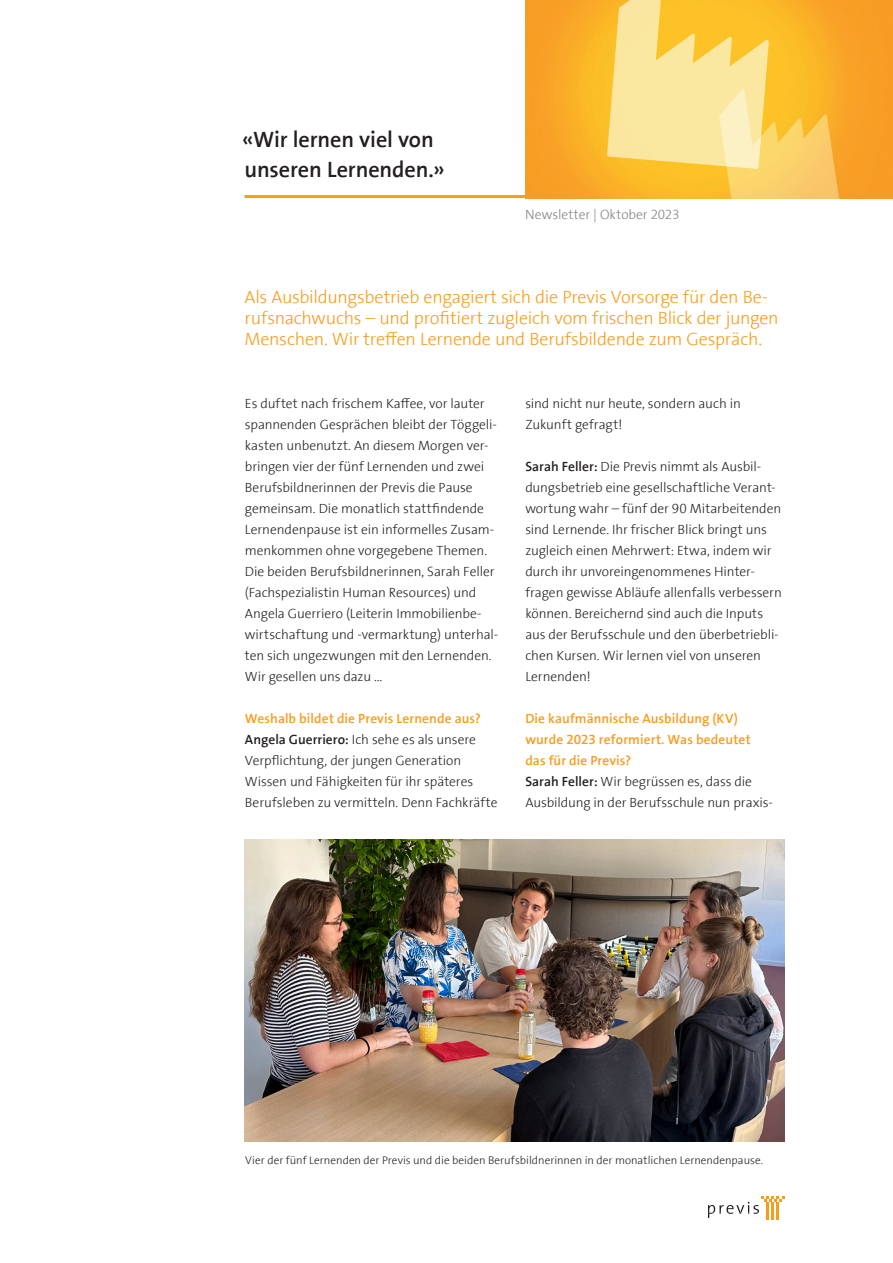
<style>
.page{position:relative;width:893px;height:1263px;background:#fff}
.page>*{position:absolute;margin:0;border:0;box-sizing:border-box;transform-origin:0 0}
.Haupttitel{font:300 22.5px/30px "Previs The Sans";letter-spacing:-.005em;color:#231f20}
.Lead{font:300 18px/21px "Previs The Sans";letter-spacing:-.01em;color:#f89c1c}
.Lauftext{font:300 13.5px/21px "Previs The Sans";letter-spacing:-.005em;color:#231f20}
.Untertitel_orange{font:300 13.5px/21px "Previs The Sans";letter-spacing:.005em;color:#f89c1c}
.Lauftext-2{font:300 13.5px "Previs The Sans";color:#808285}
.Legende_rechtsbündig{font:300 11.25px "Previs The Sans";letter-spacing:.005em;color:#231f20}
.s1{font-style:inherit}
</style>
<div class="page">
<svg style="left:708px;top:1196px;width:76px;height:23px"></svg>
<hr style="left:244px;top:195px;width:281px;height:3px;background:#f89c1c">
<img style="left:525px;top:0;width:368px;height:198px">
<img style="left:245px;top:840px;width:539px;height:302px">
<p class="Haupttitel" style="left:242px;top:126px;width:204px">«Wir lernen viel von unseren Lernenden.»</p>
<p class="Lauftext-2" style="left:525px;top:208px;width:156px">Newsletter | Oktober 2023</p>
<p class="Lead" style="left:244px;top:287px;width:536px">Als Ausbildungsbetrieb engagiert sich die Previs Vorsorge für den Be&shy;rufsnachwuchs – und profitiert zugleich vom frischen Blick der jungen<br>Menschen. Wir treffen Lernende und Berufsbildende zum Gespräch.</p>
<p class="Lauftext" style="left:245px;top:394px;width:253px">Es duftet nach frischem Kaffee, vor lauter spannenden Gesprächen bleibt der Töggeli&shy;kasten unbenutzt. An diesem Morgen ver&shy;bringen vier der fünf Lernenden und zwei Berufsbildnerinnen der Previs die Pause</p>
<p class="Lauftext" style="left:245px;top:499px;width:251px">gemeinsam. Die monatlich stattfindende<br>Lernendenpause ist ein informelles Zusam&shy;menkommen ohne vorgegebene Themen.</p>
<p class="Lauftext" style="left:245px;top:562px;width:251px">Die beiden Berufsbildnerinnen, Sarah Feller (Fachspezialistin Human Resources) und</p>
<p class="Lauftext" style="left:245px;top:604px;width:255px">Angela Guerriero (Leiterin Immobilienbe&shy;wirtschaftung und -vermarktung) unterhal&shy;ten sich ungezwungen mit den Lernenden.<br>Wir gesellen uns dazu …</p>
<p class="Untertitel_orange" style="left:245px;top:708px;width:237px">Weshalb bildet die Previs Lernende aus?</p>
<p class="Lauftext" style="left:245px;top:730px;width:232px"><span class="s1">Angela Guerriero:</span> Ich sehe es als unsere</p>
<p class="Lauftext" style="left:245px;top:751px;width:218px">Verpflichtung, der jungen Generation</p>
<p class="Lauftext" style="left:245px;top:772px;width:230px">Wissen und Fähigkeiten für ihr späteres</p>
<p class="Lauftext" style="left:245px;top:793px;width:254px">Berufsleben zu vermitteln. Denn Fachkräfte</p>
<p class="Lauftext" style="left:525px;top:394px;width:217px">sind nicht nur heute, sondern auch in</p>
<p class="Lauftext" style="left:525px;top:415px;width:99px">Zukunft gefragt!</p>
<p class="Lauftext" style="left:525px;top:457px;width:257px"><span class="s1">Sarah Feller:</span> Die Previs nimmt als Ausbil&shy;dungsbetrieb eine gesellschaftliche Verant&shy;wortung wahr – fünf der 90 Mitarbeitenden sind Lernende. Ihr frischer Blick bringt uns zugleich einen Mehrwert: Etwa, indem wir durch ihr unvoreingenommenes Hinter-</p>
<p class="Lauftext" style="left:525px;top:583px;width:258px">fragen gewisse Abläufe allenfalls verbessern können. Bereichernd sind auch die Inputs aus der Berufsschule und den überbetriebli&shy;chen Kursen. Wir lernen viel von unseren Lernenden!</p>
<p class="Untertitel_orange" style="left:525px;top:708px;width:227px">Die kaufmännische Ausbildung (KV) wurde 2023 reformiert. Was bedeutet das für die Previs?</p>
<p class="Lauftext" style="left:525px;top:772px;width:249px"><span class="s1">Sarah Feller:</span> Wir begrüssen es, dass die<br>Ausbildung in der Berufsschule nun praxis-</p>
<p class="Legende_rechtsbündig" style="left:245px;top:1154px;width:519px">Vier der fünf Lernenden der Previs und die beiden Berufsbildnerinnen in der monatlichen Lernendenpause.</p>
</div>
